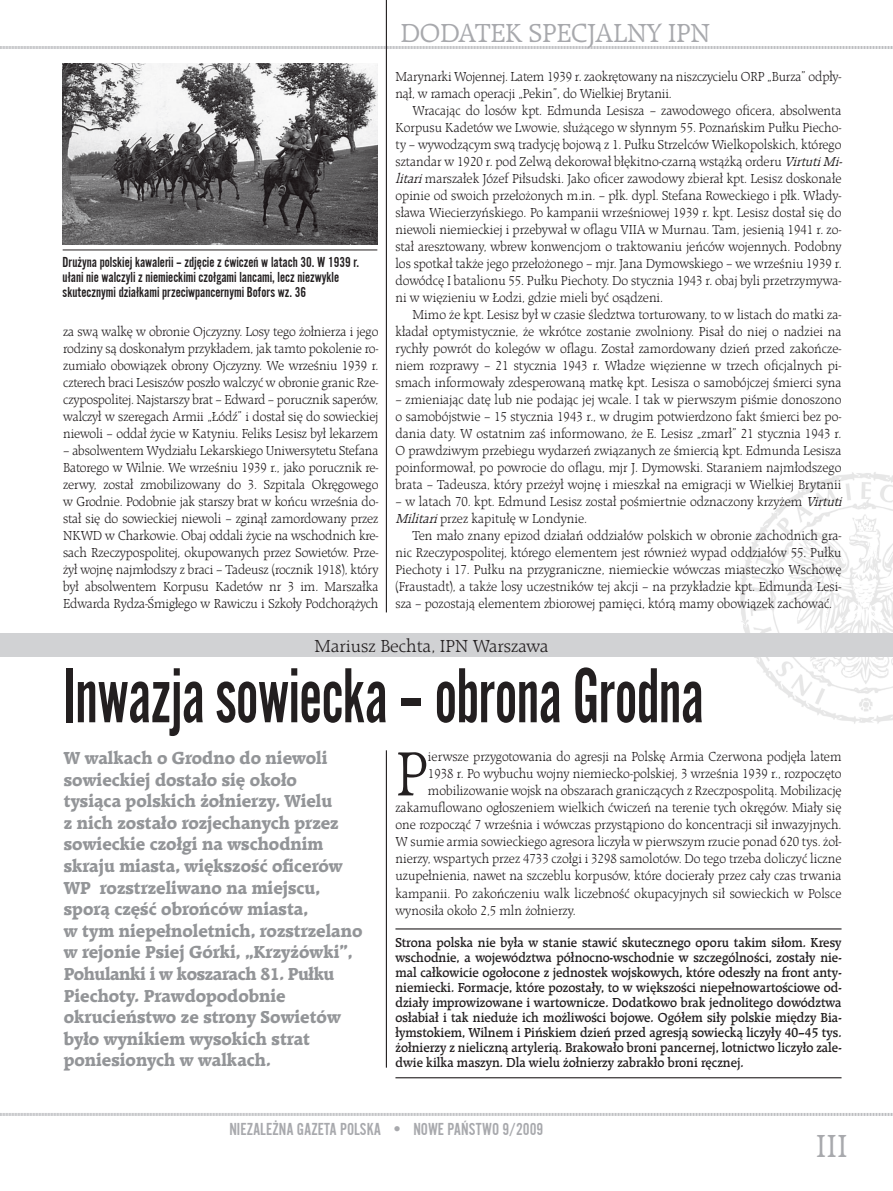
<style>
.page{position:relative;width:893px;height:1191px;background:#fff}
.page>*{position:absolute;margin:0;border:0;box-sizing:border-box;transform-origin:0 0}
.Tyt{font:81px "Alternate Got No 2 DCE";letter-spacing:-.01em;color:#231f20;scale:.83 1}
.txt_Inicjal{font:300 64.5px "Raleigh TCE";color:#231f20;scale:.95 1}
.t1{font:33px "Raleigh TCE";color:#a8a9ad}
.t2{font:27px "Raleigh TCE";letter-spacing:-.01em;color:#a8a9ad}
.Lead_1{font:700 expanded 18px/21.6px "Raleigh TCE";color:#939598}
.t3{font:18px "Alternate Got No 2 DCE";color:#a8a9ad}
.AutorLewy{font:300 18px "Raleigh TCE";color:#231f20}
.Podpis_Foto{font:15px/15px "Alternate Got No 2 DCE";color:#231f20}
.txt{font:300 13.5px/17px "Raleigh TCE";color:#231f20;text-align:justify;scale:.95 1}
.txt_Inicjal-2{font:300 13.5px "Raleigh TCE";color:#231f20;scale:.95 1}
.Paragraph_Style_1{font:13.5px/15px "Raleigh TCE Dem Bol";color:#231f20;text-align:justify;scale:.95 1}
.s1{font-weight:400;font-style:italic}
</style>
<div class="page">
<svg style="left:0;top:45px;width:893px;height:5px"></svg>
<svg style="left:0;top:1113px;width:893px;height:3px;background:#d2d2d4"></svg>
<img style="left:739px;top:472px;width:154px;height:252px">
<hr style="left:386px;top:750px;width:1px;height:317px;background:#231f20">
<hr style="left:386px;top:0;width:1px;height:612px;background:#231f20">
<img style="left:63px;top:64px;width:314px;height:181px">
<div style="left:0;top:633px;width:893px;height:24px;background:#d1d2d4"></div>
<hr style="left:395px;top:928px;width:446px;height:1px;background:#231f20">
<hr style="left:395px;top:1077px;width:446px;height:1px;background:#231f20">
<hr style="left:63px;top:250px;width:314px;height:1px;background:#231f20">
<p class="t2" style="left:400px;top:17px;width:311px">DODATEK SPECJALNY IPN</p>
<p class="txt" style="left:395px;top:68px;width:471px">Marynarki Wojennej. Latem 1939 r. zaokrętowany na niszczycielu ORP „Burza” odpły&shy;nął, w ramach operacji „Pekin”, do Wielkiej Brytanii.</p>
<p class="txt" style="left:395px;top:102px;width:475px;text-align:left;text-indent:17px">Wracając do losów kpt. Edmunda Lesisza – zawodowego oficera, absolwenta Korpusu Kadetów we Lwowie, służącego w słynnym 55. Poznańskim Pułku Piecho&shy;ty – wywodzącym swą tradycję bojową z 1. Pułku Strzelców Wielkopolskich, którego sztandar w 1920 r. pod Zelwą dekorował błękitno-czarną wstążką orderu <span class="s1">VirtutiMi&shy;litari</span>marszałek Józef Piłsudski. Jako oficer zawodowy zbierał kpt. Lesisz doskonałe opinie od swoich przełożonych m.in. – płk. dypl. Stefana Roweckiego i płk. Włady&shy;sława Wiecierzyńskiego. Po kampanii wrześniowej 1939 r. kpt. Lesisz dostał się do niewoli niemieckiej i przebywał w oflagu VIIA w Murnau. Tam, jesienią 1941 r. zo&shy;stał aresztowany, wbrew konwencjom o traktowaniu jeńców wojennych. Podobny los spotkał także jego przełożonego – mjr. Jana Dymowskiego – we wrześniu 1939 r. dowódcę I batalionu 55. Pułku Piechoty. Do stycznia 1943 r. obaj byli przetrzymywa&shy;ni w więzieniu w Łodzi, gdzie mieli być osądzeni.</p>
<p class="txt" style="left:395px;top:306px;width:471px;text-indent:17px">Mimo że kpt. Lesisz był w czasie śledztwa torturowany, to w listach do matki za&shy;kładał optymistycznie, że wkrótce zostanie zwolniony. Pisał do niej o nadziei na rychły powrót do kolegów w oflagu. Został zamordowany dzień przed zakończe&shy;niem rozprawy – 21 stycznia 1943 r. Władze więzienne w trzech oficjalnych pi&shy;smach informowały zdesperowaną matkę kpt. Lesisza o samobójczej śmierci syna</p>
<p class="txt" style="left:395px;top:391px;width:471px">– zmieniając datę lub nie podając jej wcale. I tak w pierwszym piśmie donoszono o samobójstwie – 15 stycznia 1943 r., w drugim potwierdzono fakt śmierci bez po&shy;dania daty. W ostatnim zaś informowano, że E. Lesisz „zmarł” 21 stycznia 1943 r.<br>O prawdziwym przebiegu wydarzeń związanych ze śmiercią kpt. Edmunda Lesisza poinformował, po powrocie do oflagu, mjr J. Dymowski. Staraniem najmłodszego brata – Tadeusza, który przeżył wojnę i mieszkał na emigracji w Wielkiej Brytanii</p>
<p class="txt" style="left:395px;top:493px;width:475px">– w latach 70. kpt. Edmund Lesisz został pośmiertnie odznaczony krzyżem <span class="s1">Virtuti<br>Militari</span>przez kapitułę w Londynie.</p>
<p class="txt" style="left:395px;top:527px;width:471px;text-indent:17px">Ten mało znany epizod działań oddziałów polskich w obronie zachodnich gra&shy;nic Rzeczypospolitej, którego elementem jest również wypad oddziałów 55. Pułku Piechoty i 17. Pułku na przygraniczne, niemieckie wówczas miasteczko Wschowę (Fraustadt), a także losy uczestników tej akcji – na przykładzie kpt. Edmunda Lesi&shy;sza – pozostają elementem zbiorowej pamięci, którą mamy obowiązek zachować.</p>
<p class="AutorLewy" style="left:315px;top:635px;width:236px">Mariusz Bechta, IPN Warszawa</p>
<p class="Tyt" style="left:63px;top:653px;width:774px">Inwazja sowiecka – obrona Grodna</p>
<p class="txt_Inicjal" style="left:395px;top:737px;width:36px">P</p>
<p class="txt_Inicjal-2" style="left:428px;top:749px;width:437px">ierwsze przygotowania do agresji na Polskę Armia Czerwona podjęła latem</p>
<p class="Podpis_Foto" style="left:63px;top:255px;width:298px">Drużyna polskiej kawalerii – zdjęcie z ćwiczeń w latach 30. W 1939 r. ułani nie walczyli z niemieckimi czołgami lancami, lecz niezwykle skutecznymi działkami przeciwpancernymi Bofors wz. 36</p>
<p class="txt" style="left:63px;top:323px;width:333px">za swą walkę w obronie Ojczyzny. Losy tego żołnierza i jego rodziny są doskonałym przykładem, jak tamto pokolenie ro&shy;zumiało obowiązek obrony Ojczyzny. We wrześniu 1939 r. czterech braci Lesiszów poszło walczyć w obronie granic Rze&shy;czypospolitej. Najstarszy brat – Edward – porucznik saperów, walczył w szeregach Armii „Łódź” i dostał się do sowieckiej niewoli – oddał życie w Katyniu. Feliks Lesisz był lekarzem</p>
<p class="txt" style="left:63px;top:442px;width:333px">– absolwentem Wydziału Lekarskiego Uniwersytetu Stefana Batorego w Wilnie. We wrześniu 1939 r., jako porucznik re&shy;zerwy, został zmobilizowany do 3. Szpitala Okręgowego w Grodnie. Podobnie jak starszy brat w końcu września do&shy;stał się do sowieckiej niewoli – zginął zamordowany przez NKWD w Charkowie. Obaj oddali życie na wschodnich kre&shy;sach Rzeczypospolitej, okupowanych przez Sowietów. Prze&shy;żył wojnę najmłodszy z braci – Tadeusz (rocznik 1918), który był absolwentem Korpusu Kadetów nr 3 im. Marszałka Edwarda Rydza-Śmigłego w Rawiczu i Szkoły Podchorążych</p>
<p class="Lead_1" style="left:64px;top:747px;width:300px">W walkach o Grodno do niewoli sowieckiej dostało się około<br>tysiąca polskich żołnierzy. Wielu<br>z nich zostało rozjechanych przez sowieckie czołgi na wschodnim skraju miasta, większość oficerów<br>WP rozstrzeliwano na miejscu, sporą część obrońców miasta,<br>w tym niepełnoletnich, rozstrzelano w rejonie Psiej Górki, „Krzyżówki”,<br>Pohulanki i w koszarach 81. Pułku<br>Piechoty. Prawdopodobnie okrucieństwo ze strony Sowietów było wynikiem wysokich strat poniesionych w walkach.</p>
<p class="txt_Inicjal-2" style="left:428px;top:766px;width:437px">1938 r. Po wybuchu wojny niemiecko-polskiej, 3 września 1939 r., rozpoczęto</p>
<p class="txt_Inicjal-2" style="left:428px;top:783px;width:437px">mobilizowanie wojsk na obszarach graniczących z Rzeczpospolitą. Mobilizację</p>
<p class="txt_Inicjal-2" style="left:395px;top:800px;width:471px">zakamuflowano ogłoszeniem wielkich ćwiczeń na terenie tych okręgów. Miały się</p>
<p class="txt_Inicjal-2" style="left:395px;top:817px;width:471px">one rozpocząć 7 września i wówczas przystąpiono do koncentracji sił inwazyjnych.</p>
<p class="txt_Inicjal-2" style="left:395px;top:834px;width:471px">W sumie armia sowieckiego agresora liczyła w pierwszym rzucie ponad 620 tys. żoł-</p>
<p class="txt_Inicjal-2" style="left:395px;top:851px;width:471px">nierzy, wspartych przez 4733 czołgi i 3298 samolotów. Do tego trzeba doliczyć liczne</p>
<p class="txt_Inicjal-2" style="left:395px;top:868px;width:471px">uzupełnienia, nawet na szczeblu korpusów, które docierały przez cały czas trwania</p>
<p class="txt_Inicjal-2" style="left:395px;top:885px;width:471px">kampanii. Po zakończeniu walk liczebność okupacyjnych sił sowieckich w Polsce</p>
<p class="txt_Inicjal-2" style="left:395px;top:902px;width:191px">wynosiła około 2,5 mln żołnierzy.</p>
<p class="Paragraph_Style_1" style="left:395px;top:934px;width:471px">Strona polska nie była w stanie stawić skutecznego oporu takim siłom. Kresy wschodnie, a województwa północno-wschodnie w szczególności, zostały nie&shy;mal całkowicie ogołocone z jednostek wojskowych, które odeszły na front anty&shy;niemiecki. Formacje, które pozostały, to w większości niepełnowartościowe od&shy;działy improwizowane i wartownicze. Dodatkowo brak jednolitego dowództwa osłabiał i tak nieduże ich możliwości bojowe. Ogółem siły polskie między Bia&shy;łymstokiem, Wilnem i Pińskiem dzień przed agresją sowiecką liczyły 40–45 tys. żołnierzy z nieliczną artylerią. Brakowało broni pancernej, lotnictwo liczyło zale&shy;dwie kilka maszyn. Dla wielu żołnierzy zabrakło broni ręcznej.</p>
<p class="t3" style="left:229px;top:1119px;width:315px">NIEZALEŻNA GAZETA POLSKA ● NOWE PAŃSTWO 9/2009</p>
<p class="t1" style="left:816px;top:1127px;width:34px">III</p>
</div>
